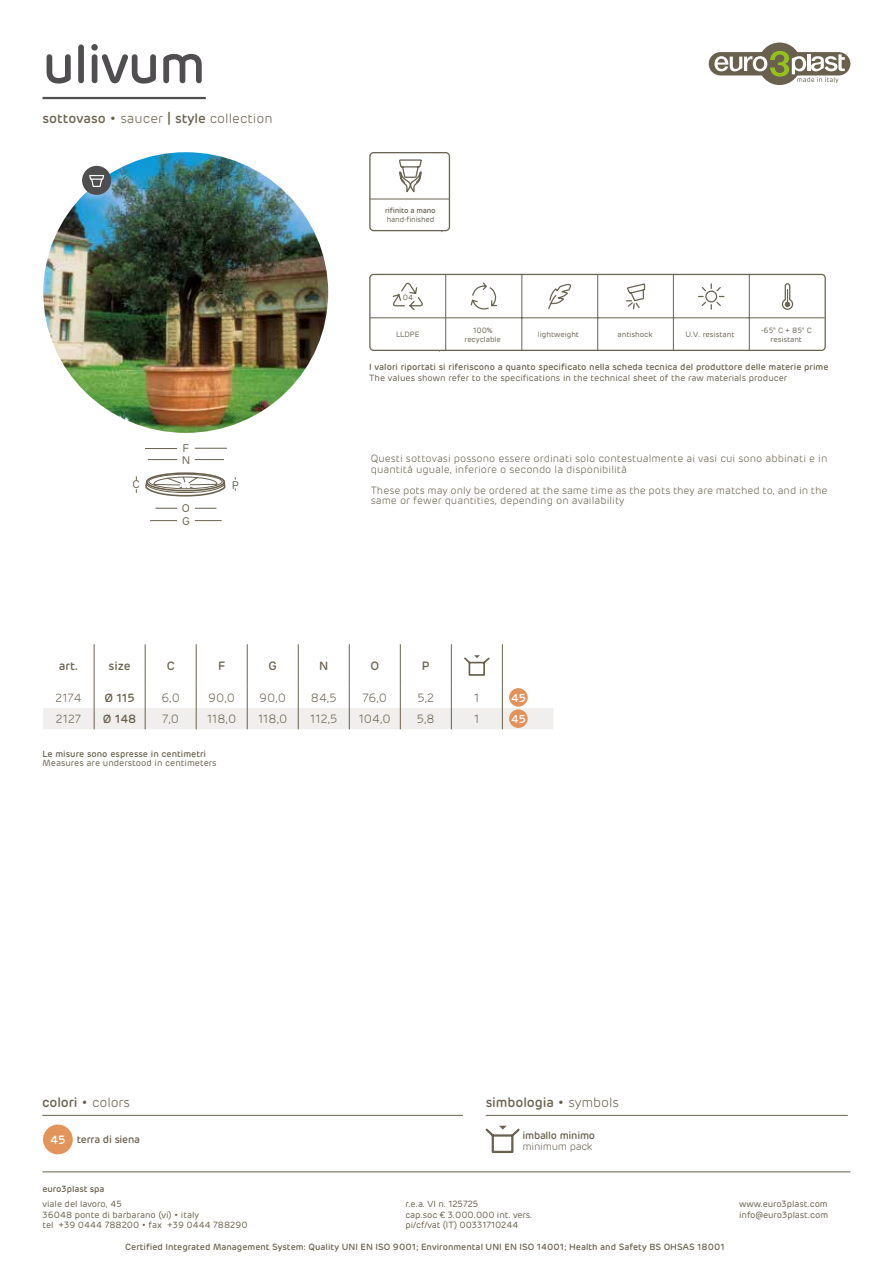
<style>
.page{position:relative;width:893px;height:1263px;background:#fff}
.page>*{position:absolute;margin:0;border:0;box-sizing:border-box;transform-origin:0 0}
.t1{font:500 54px "Rubrik";letter-spacing:-.025em;color:#504e50}
.t2{font:500 13.5px "Rubrik";letter-spacing:-.01em;color:#69614e}
.t3{font:300 12px "Rubrik";color:#69614e}
.t4{font:500 12px "Rubrik";color:#69614e}
.t5{font:300 11.85px "Rubrik";color:#69614e}
.t6{font:500 11.85px "Rubrik";letter-spacing:-.01em;color:#69614e}
.t7{font:500 11.55px "Rubrik";color:#fff}
.t8{font:11.1px/11.7px "Rubrik";color:#69614e}
.t9{font:300 10.5px/10.5px "Rubrik";color:#69614e}
.t10{font:500 10.5px "Rubrik";letter-spacing:-.025em;color:#69614e}
.t11{font:300 10.5px "Rubrik";letter-spacing:-.025em;color:#69614e}
.t12{font:9px/10.5px "Rubrik";color:#69614e}
.t13{font:500 9px "Rubrik";color:#69614e}
.t14{font:7.65px/9.1px "Rubrik";letter-spacing:-.01em;color:#696453;text-align:center}
.t15{font:500 7.65px "Rubrik";letter-spacing:-.025em;color:#696453}
.s1{font-weight:300}
.s2{font-size:12px;color:#fff}
</style>
<div class="page">
<hr style="left:43px;top:1171px;width:807px;height:1px;background:#69614e">
<div style="left:758px;top:43px;width:43px;height:42px;background:#69614e;border-radius:50%"></div>
<div style="left:709px;top:52px;width:141px;height:23px;background:#69614e;border-radius:12px"></div>
<svg style="left:714px;top:51px;width:131px;height:32px"></svg>
<hr style="left:43px;top:97px;width:163px;height:2px;background:#504e50">
<img style="left:43px;top:152px;width:285px;height:281px">
<div style="left:82px;top:166px;width:29px;height:29px;background:#4e4e4f;border-radius:50%"></div>
<svg style="left:89px;top:175px;width:15px;height:12px"></svg>
<hr style="left:370px;top:318px;width:454px;height:1px;background:#686452">
<hr style="left:522px;top:274px;width:1px;height:76px;background:#686452">
<hr style="left:597px;top:274px;width:1px;height:77px;background:#686452">
<hr style="left:673px;top:274px;width:1px;height:76px;background:#686452">
<hr style="left:749px;top:274px;width:1px;height:76px;background:#686452">
<svg style="left:698px;top:282px;width:96px;height:28px"></svg>
<svg style="left:548px;top:283px;width:98px;height:27px"></svg>
<hr style="left:445px;top:274px;width:1px;height:77px;background:#686452">
<svg style="left:392px;top:282px;width:31px;height:29px"></svg>
<svg style="left:470px;top:282px;width:27px;height:28px"></svg>
<div style="left:369px;top:274px;width:457px;height:77px;border:1px solid #686452;border-radius:4px"></div>
<svg style="left:399px;top:159px;width:23px;height:34px"></svg>
<div style="left:369px;top:152px;width:81px;height:79px;border:1px solid #686452;border-radius:4px"></div>
<hr style="left:370px;top:199px;width:79px;height:1px;background:#686452">
<hr style="left:145px;top:448px;width:32px;height:1px;background:#69614e">
<hr style="left:195px;top:448px;width:32px;height:1px;background:#69614e">
<svg style="left:148px;top:459px;width:29px;height:1px"></svg>
<svg style="left:195px;top:459px;width:29px;height:1px"></svg>
<div style="left:146px;top:472px;width:79px;height:19px;border:2px solid #69614e;border-radius:50%"></div>
<div style="left:148px;top:474px;width:75px;height:15px;border:1px solid #69614e;border-radius:50%"></div>
<svg style="left:145px;top:476px;width:81px;height:45px"></svg>
<hr style="left:42px;top:1115px;width:421px;height:1px;background:#69614e">
<hr style="left:486px;top:1115px;width:362px;height:1px;background:#69614e">
<svg style="left:485px;top:1126px;width:35px;height:27px"></svg>
<div style="left:43px;top:1124px;width:30px;height:30px;background:#e3945b;border-radius:50%"></div>
<hr style="left:196px;top:644px;width:1px;height:43px;background:#69614e">
<hr style="left:247px;top:644px;width:1px;height:43px;background:#69614e">
<hr style="left:298px;top:644px;width:1px;height:43px;background:#69614e">
<hr style="left:349px;top:644px;width:1px;height:43px;background:#69614e">
<hr style="left:400px;top:644px;width:1px;height:43px;background:#69614e">
<hr style="left:502px;top:644px;width:1px;height:43px;background:#69614e">
<hr style="left:94px;top:644px;width:1px;height:43px;background:#69614e">
<hr style="left:145px;top:644px;width:1px;height:43px;background:#69614e">
<hr style="left:451px;top:644px;width:1px;height:43px;background:#69614e">
<svg style="left:43px;top:687px;width:510px;height:42px"></svg>
<svg style="left:464px;top:655px;width:26px;height:21px"></svg>
<div style="left:509px;top:688px;width:19px;height:19px;background:#e3935a;border-radius:50%"></div>
<div style="left:509px;top:709px;width:19px;height:19px;background:#e3935a;border-radius:50%"></div>
<h1 class="t1" style="left:43px;top:30px;width:165px">ulivum</h1>
<h2 class="t2" style="left:43px;top:110px;width:232px">sottovaso • <span class="s1">saucer</span> | style <span class="s1">collection</span></h2>
<p class="t8" style="left:182px;top:442px;width:10px">F<br>N</p>
<p class="t8" style="left:133px;top:479px;width:9px">C</p>
<p class="t8" style="left:232px;top:479px;width:9px">P</p>
<p class="t8" style="left:182px;top:502px;width:10px;line-height:12.3px">O<br>G</p>
<p class="t15" style="left:385px;top:205px;width:52px">rifinito a mano</p>
<p class="t14" style="left:387px;top:215px;width:49px">hand-finished</p>
<p class="t14" style="left:403px;top:293px;width:12px">04</p>
<p class="t14" style="left:761px;top:325px;width:52px">-65° C + 85° C</p>
<p class="t13" style="left:369px;top:361px;width:461px">I valori riportati si riferiscono a quanto specificato nella scheda tecnica del produttore delle materie prime</p>
<p class="t12" style="left:369px;top:372px;width:420px">The values shown refer to the specifications in the technical sheet of the raw materials producer</p>
<p class="t14" style="left:464px;top:325px;width:38px">100% recyclable</p>
<p class="t14" style="left:685px;top:330px;width:51px">U.V. resistant</p>
<p class="t14" style="left:396px;top:330px;width:25px">LLDPE</p>
<p class="t14" style="left:538px;top:330px;width:43px">lightweight</p>
<p class="t14" style="left:618px;top:330px;width:36px">antishock</p>
<p class="t14" style="left:771px;top:335px;width:33px">resistant</p>
<p class="t9" style="left:371px;top:453px;width:458px">Questi sottovasi possono essere ordinati solo contestualmente ai vasi cui sono abbinati e in quantità uguale, inferiore o secondo la disponibilità</p>
<p class="t9" style="left:371px;top:485px;width:458px">These pots may only be ordered at the same time as the pots they are matched to, and in the same or fewer quantities, depending on availability</p>
<h3 class="t4" style="left:59px;top:658px;width:21px">art.</h3>
<h3 class="t4" style="left:109px;top:658px;width:24px">size</h3>
<h3 class="t4" style="left:167px;top:658px;width:9px">C</h3>
<h3 class="t4" style="left:218px;top:658px;width:9px">F</h3>
<h3 class="t4" style="left:269px;top:658px;width:10px">G</h3>
<h3 class="t4" style="left:319px;top:658px;width:11px">N</h3>
<h3 class="t4" style="left:370px;top:658px;width:10px">O</h3>
<h3 class="t4" style="left:422px;top:658px;width:9px">P</h3>
<h3 class="t5" style="left:55px;top:690px;width:28px">2174</h3>
<h3 class="t6" style="left:104px;top:690px;width:32px">Ø 115</h3>
<h3 class="t3" style="left:161px;top:690px;width:20px">6,0</h3>
<h3 class="t3" style="left:208px;top:690px;width:28px">90,0</h3>
<h3 class="t3" style="left:259px;top:690px;width:28px">90,0</h3>
<h3 class="t3" style="left:311px;top:690px;width:27px">84,5</h3>
<h3 class="t3" style="left:362px;top:690px;width:26px">76,0</h3>
<h3 class="t3" style="left:417px;top:690px;width:18px">5,2</h3>
<h3 class="t3" style="left:474px;top:690px;width:7px">1</h3>
<p class="t7" style="left:511px;top:690px;width:16px">45</p>
<h3 class="t5" style="left:56px;top:711px;width:27px">2127</h3>
<h3 class="t6" style="left:103px;top:711px;width:35px">Ø 148</h3>
<h3 class="t3" style="left:162px;top:711px;width:18px">7,0</h3>
<h3 class="t3" style="left:207px;top:711px;width:31px">118,0</h3>
<h3 class="t3" style="left:258px;top:711px;width:31px">118,0</h3>
<h3 class="t3" style="left:310px;top:711px;width:29px">112,5</h3>
<h3 class="t3" style="left:359px;top:711px;width:34px">104,0</h3>
<h3 class="t3" style="left:417px;top:711px;width:19px">5,8</h3>
<h3 class="t3" style="left:474px;top:711px;width:7px">1</h3>
<p class="t7" style="left:511px;top:712px;width:16px">45</p>
<p class="t13" style="left:43px;top:748px;width:165px">Le misure sono espresse in centimetri</p>
<p class="t12" style="left:43px;top:758px;width:176px">Measures are understood in centimeters</p>
<h2 class="t2" style="left:42px;top:1093px;width:89px">colori • <span class="s1">colors</span></h2>
<p class="t10" style="left:50px;top:1132px;width:91px"><span class="s2">45</span> terra di siena</p>
<h2 class="t2" style="left:486px;top:1093px;width:135px">simbologia • <span class="s1">symbols</span></h2>
<p class="t10" style="left:522px;top:1129px;width:74px">imballo minimo</p>
<p class="t11" style="left:522px;top:1139px;width:71px">minimum pack</p>
<p class="t13" style="left:43px;top:1183px;width:64px">euro3plast spa</p>
<p class="t12" style="left:43px;top:1199px;width:207px">viale del lavoro, 45<br>36048 ponte di barbarano (vi) • italy<br>tel +39 0444 788200 • fax +39 0444 788290</p>
<p class="t12" style="left:405px;top:1199px;width:129px">r.e.a. VI n. 125725<br>cap.soc € 3.000.000 int. vers. pi/cf/vat (IT) 00331710244</p>
<p class="t12" style="left:739px;top:1199px;width:91px">www.euro3plast.com info@euro3plast.com</p>
<p class="t13" style="left:125px;top:1241px;width:601px">Certified Integrated Management System: Quality UNI EN ISO 9001; Environmental UNI EN ISO 14001; Health and Safety BS OHSAS 18001</p>
</div>
